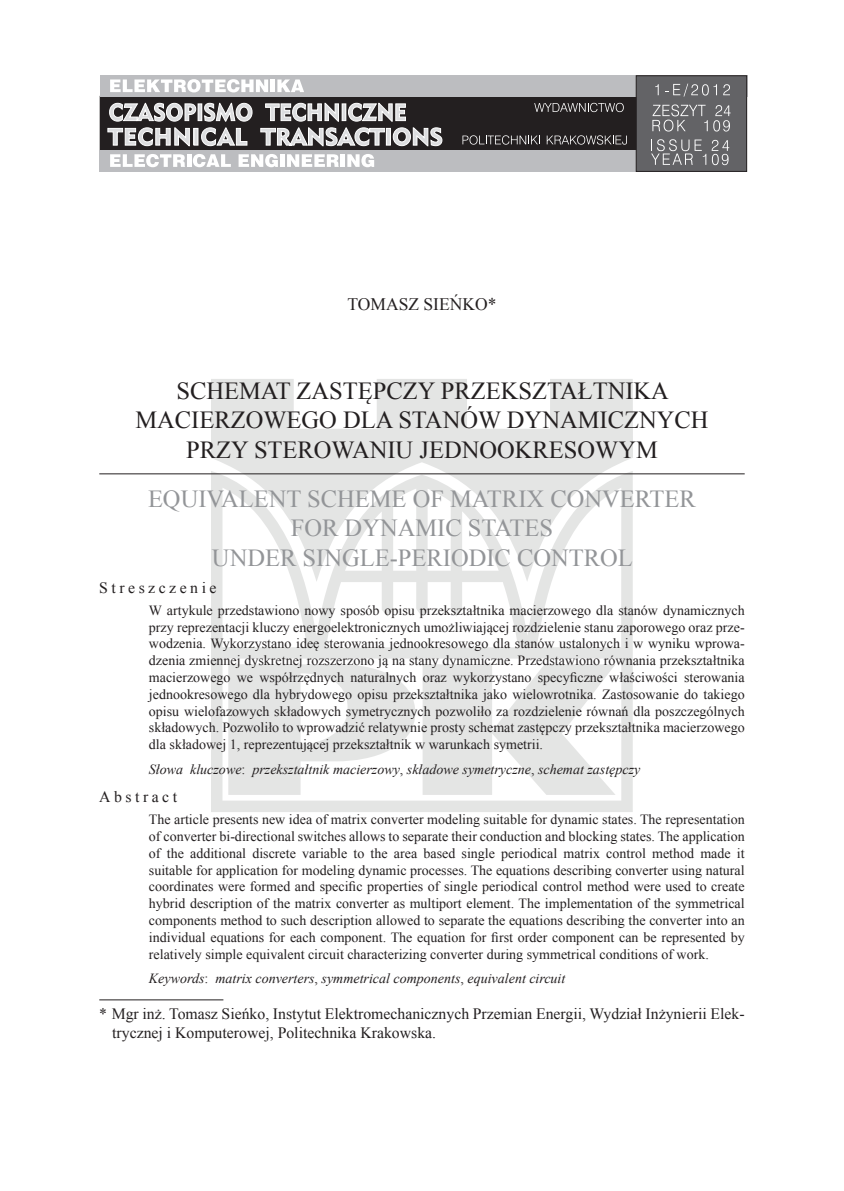
<style>
.page{position:relative;width:844px;height:1191px;background:#fff}
.page>*{position:absolute;margin:0;border:0;box-sizing:border-box;transform-origin:0 0}
.Tytuł_polski{font:24.5px/29.4px "Times New Roman";color:#231f20;text-align:center}
.Tytuł_angielski{font:24.5px/29.4px "Times New Roman";color:#939598;text-align:center}
.Nazwisko_autora{font:17.5px "Times New Roman";color:#231f20}
.Przypis{font:15.75px/18.9px "Times New Roman";color:#231f20}
.streszczenie{font:15.75px "Times New Roman";letter-spacing:.22em;color:#231f20}
.Abstract{font:15.75px "Times New Roman";letter-spacing:.22em;color:#231f20}
.Test_-_abstract_8_pk{font:14px/16.8px "Times New Roman";color:#231f20;text-align:justify}
.Test_streszczenia_po{font:14px/16.8px "Times New Roman";color:#231f20;text-align:justify}
.Słowa_kluczowe_8_pkt{font:italic 14px "Times New Roman";color:#231f20}
.Keywords_8_pkt{font:italic 14px "Times New Roman";color:#231f20}
.s1{font-style:normal}
</style>
<div class="page">
<svg style="left:211px;top:379px;width:421px;height:433px;fill:#e4e5e4"></svg>
<hr style="left:99px;top:999px;width:124px;height:1px;background:#231f20">
<hr style="left:99px;top:473px;width:645px;height:1px;background:#231f20">
<div style="left:100px;top:96px;width:646px;height:55px;background:#231f20"></div>
<div style="left:100px;top:96px;width:646px;height:56px;border:1px solid #231f20"></div>
<div style="left:100px;top:75px;width:646px;height:21px;background:#bcbdc0"></div>
<div style="left:99px;top:151px;width:647px;height:21px;background:#bcbdc0"></div>
<svg style="left:107px;top:103px;width:335px;height:43px"></svg>
<div style="left:636px;top:76px;width:110px;height:96px;background:#636366;border:1px solid #231f20"></div>
<svg style="left:110px;top:79px;width:158px;height:13px"></svg>
<div style="left:270px;top:79px;width:5px;height:13px;background:#fff"></div>
<svg style="left:277px;top:79px;width:27px;height:13px"></svg>
<svg style="left:110px;top:154px;width:75px;height:13px"></svg>
<hr style="left:187px;top:154px;width:4px;height:13px;background:#fff">
<svg style="left:193px;top:154px;width:38px;height:13px"></svg>
<svg style="left:238px;top:154px;width:40px;height:13px"></svg>
<hr style="left:280px;top:154px;width:4px;height:13px;background:#fff">
<svg style="left:287px;top:154px;width:52px;height:13px"></svg>
<div style="left:340px;top:154px;width:5px;height:13px;background:#fff"></div>
<svg style="left:347px;top:154px;width:27px;height:13px"></svg>
<svg style="left:534px;top:103px;width:89px;height:9px"></svg>
<svg style="left:462px;top:135px;width:78px;height:10px"></svg>
<svg style="left:546px;top:135px;width:80px;height:10px"></svg>
<svg style="left:655px;top:84px;width:3px;height:11px"></svg>
<svg style="left:665px;top:84px;width:51px;height:13px"></svg>
<svg style="left:723px;top:84px;width:6px;height:11px"></svg>
<svg style="left:652px;top:104px;width:55px;height:27px"></svg>
<svg style="left:713px;top:105px;width:17px;height:26px"></svg>
<svg style="left:651px;top:139px;width:78px;height:26px"></svg>
<p class="Nazwisko_autora" style="left:347px;top:292px;width:150px">TOMASZ SIEŃKO*</p>
<p class="Tytuł_polski" style="left:135px;top:375px;width:574px">SCHEMAT ZASTĘPCZY PRZEKSZTAŁTNIKA<br>MACIERZOWEGO DLA STANÓW DYNAMICZNYCH<br>PRZY STEROWANIU JEDNOOKRESOWYM</p>
<p class="Tytuł_angielski" style="left:148px;top:483px;width:549px">EQUIVALENT SCHEME OF MATRIX CONVERTER<br>FOR DYNAMIC STATES<br>UNDER SINGLE-PERIODIC CONTROL</p>
<p class="streszczenie" style="left:99px;top:577px;width:119px">Streszczenie</p>
<p class="Test_streszczenia_po" style="left:149px;top:601px;width:597px">W artykule przedstawiono nowy sposób opisu przekształtnika macierzowego dla stanów dynamicznych przy reprezentacji kluczy energoelektronicznych umożliwiającej rozdzielenie stanu zaporowego oraz prze&shy;wodzenia. Wykorzystano ideę sterowania jednookresowego dla stanów ustalonych i w wyniku wprowa&shy;dzenia zmiennej dyskretnej rozszerzono ją na stany dynamiczne. Przedstawiono równania przekształtnika macierzowego we współrzędnych naturalnych oraz wykorzystano specyficzne właściwości sterowania jednookresowego dla hybrydowego opisu przekształtnika jako wielowrotnika. Zastosowanie do takiego opisu wielofazowych składowych symetrycznych pozwoliło za rozdzielenie równań dla poszczególnych składowych. Pozwoliło to wprowadzić relatywnie prosty schemat zastępczy przekształtnika macierzowego dla składowej 1, reprezentującej przekształtnik w warunkach symetrii.</p>
<p class="Słowa_kluczowe_8_pkt" style="left:149px;top:759px;width:493px">Słowa kluczowe<span class="s1">:</span> przekształtnik macierzowy<span class="s1">,</span> składowe symetryczne<span class="s1">,</span> schemat zastępczy</p>
<p class="Abstract" style="left:99px;top:786px;width:79px">Abstract</p>
<p class="Test_-_abstract_8_pk" style="left:149px;top:811px;width:597px">The article presents new idea of matrix converter modeling suitable for dynamic states. The representation of converter bi-directional switches allows to separate their conduction and blocking states. The application of the additional discrete variable to the area based single periodical matrix control method made it suitable for application for modeling dynamic processes. The equations describing converter using natural coordinates were formed and specific properties of single periodical control method were used to create hybrid description of the matrix converter as multiport element. The implementation of the symmetrical components method to such description allowed to separate the equations describing the converter into an individual equations for each component. The equation for first order component can be represented by relatively simple equivalent circuit characterizing converter during symmetrical conditions of work.</p>
<p class="Keywords_8_pkt" style="left:149px;top:968px;width:418px">Keywords<span class="s1">:</span> matrix converters<span class="s1">,</span> symmetrical components<span class="s1">,</span> equivalent circuit</p>
<p class="Przypis" style="left:112px;top:1004px;width:634px;text-indent:-13px">* Mgr inż. Tomasz Sieńko, Instytut Elektromechanicznych Przemian Energii, Wydział Inżynierii Elek&shy;trycznej i Komputerowej, Politechnika Krakowska.</p>
</div>
